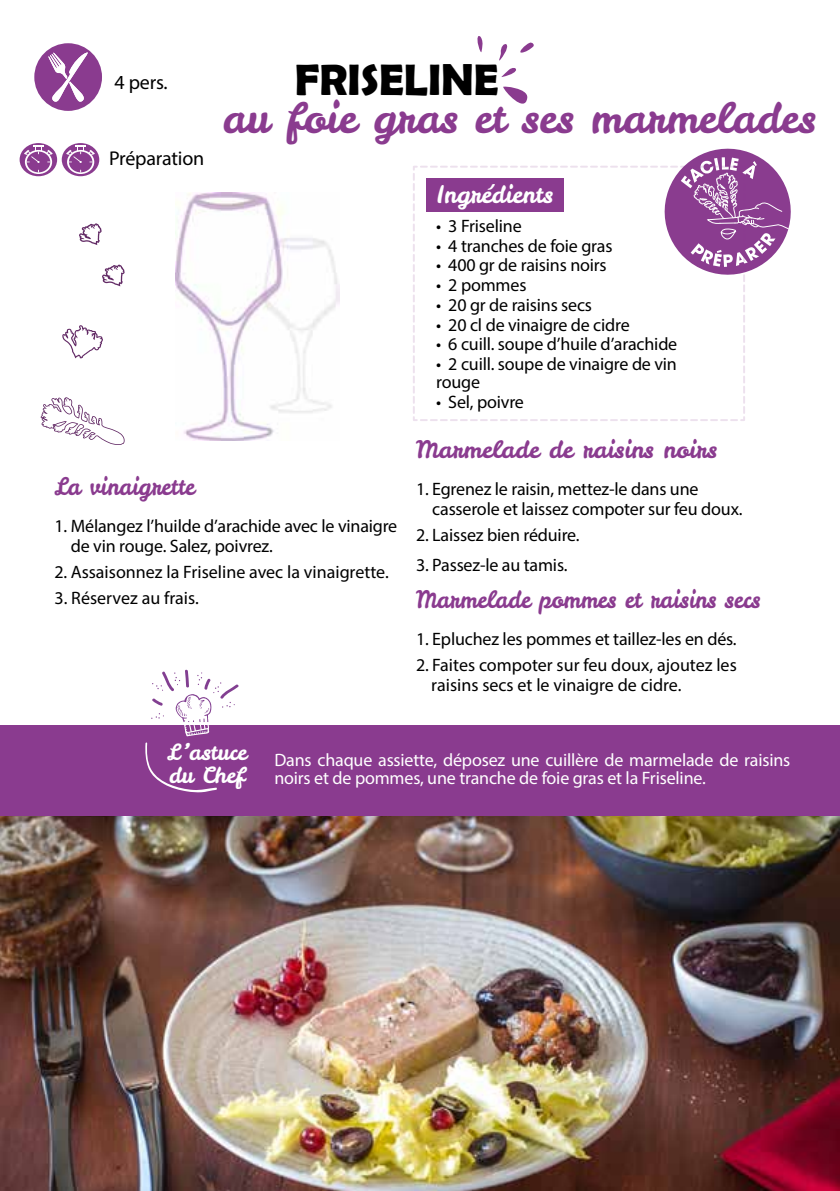
<style>
.page{position:relative;width:840px;height:1191px;background:#fff}
.page>*{position:absolute;margin:0;border:0;box-sizing:border-box;transform-origin:0 0}
.t1{font:700 44px "Berlin Sans FB Demi";color:#000}
.t2{font:42px "Leckerli One";color:#8a3b8f}
.t3{font:24px "Leckerli One";color:#8a3b8f;scale:.93 1}
.t4{font:24px "Leckerli One";color:#8a3b8f}
.t5{font:24px "Leckerli One";color:#fff}
.t6{font:22px/22px "Leckerli One";color:#fff}
.t7{font:20px "Myriad Pro";letter-spacing:-.01em;color:#000}
.t8{font:18px/20px "Myriad Pro";letter-spacing:-.01em;color:#000}
.t9{font:18px/18px "Myriad Pro";letter-spacing:-.01em;color:#fff}
</style>
<div class="page">
<img style="left:0;top:816px;width:839px;height:375px">
<div style="left:34px;top:43px;width:68px;height:68px;background:#8a3b8f;border-radius:50%"></div>
<svg style="left:48px;top:52px;width:40px;height:50px"></svg>
<div style="left:20px;top:143px;width:37px;height:33px;background:#8a3b8f;border-radius:50%"></div>
<svg style="left:24px;top:145px;width:29px;height:29px"></svg>
<img style="left:175px;top:192px;width:164px;height:248px">
<div style="left:0;top:726px;width:839px;height:90px;background:#8a3b8f"></div>
<svg style="left:151px;top:669px;width:88px;height:67px"></svg>
<svg style="left:145px;top:742px;width:72px;height:50px"></svg>
<svg style="left:477px;top:36px;width:57px;height:68px"></svg>
<svg style="left:685px;top:149px;width:105px;height:124px"></svg>
<svg style="left:413px;top:165px;width:332px;height:256px"></svg>
<svg style="left:62px;top:325px;width:41px;height:33px"></svg>
<svg style="left:41px;top:397px;width:83px;height:48px"></svg>
<svg style="left:79px;top:223px;width:23px;height:22px"></svg>
<svg style="left:102px;top:265px;width:23px;height:21px"></svg>
<div style="left:62px;top:143px;width:37px;height:33px;background:#8a3b8f;border-radius:50%"></div>
<svg style="left:66px;top:145px;width:29px;height:29px"></svg>
<p class="t7" style="left:114px;top:70px;width:55px">4 pers.</p>
<p class="t7" style="left:109px;top:146px;width:97px">Préparation</p>
<h1 class="t1" style="left:295px;top:54px;width:205px">FRISELINE</h1>
<h2 class="t2" style="left:223px;top:90px;width:594px">au foie gras et ses marmelades</h2>
<h3 class="t5" style="left:436px;top:178px;width:118px">Ingrédients</h3>
<p class="t8" style="left:436px;top:216px;width:87px">• 3 Friseline</p>
<p class="t8" style="left:436px;top:235px;width:178px">• 4 tranches de foie gras</p>
<p class="t8" style="left:436px;top:255px;width:172px">• 400 gr de raisins noirs</p>
<p class="t8" style="left:436px;top:275px;width:92px">• 2 pommes</p>
<p class="t8" style="left:436px;top:294px;width:157px">• 20 gr de raisins secs</p>
<p class="t8" style="left:436px;top:314px;width:195px">• 20 cl de vinaigre de cidre</p>
<p class="t8" style="left:436px;top:334px;width:242px">• 6 cuill. soupe d’huile d’arachide</p>
<p class="t8" style="left:436px;top:354px;width:242px;line-height:18px">• 2 cuill. soupe de vinaigre de vin rouge</p>
<p class="t8" style="left:436px;top:391px;width:89px">• Sel, poivre</p>
<h3 class="t3" style="left:54px;top:470px;width:152px">La vinaigrette</h3>
<p class="t8" style="left:71px;top:516px;width:328px;text-indent:-16px">1. Mélangez l’huilde d’arachide avec le vinaigre de vin rouge. Salez, poivrez.</p>
<p class="t8" style="left:54px;top:561px;width:335px">2. Assaisonnez la Friseline avec la vinaigrette.</p>
<p class="t8" style="left:54px;top:587px;width:146px">3. Réservez au frais.</p>
<h3 class="t4" style="left:416px;top:433px;width:302px">Marmelade de raisins noirs</h3>
<p class="t8" style="left:432px;top:479px;width:311px;text-indent:-16px">1. Egrenez le raisin, mettez-le dans une casserole et laissez compoter sur feu doux.</p>
<p class="t8" style="left:416px;top:524px;width:165px">2. Laissez bien réduire.</p>
<p class="t8" style="left:416px;top:554px;width:153px">3. Passez-le au tamis.</p>
<h3 class="t3" style="left:416px;top:583px;width:372px">Marmelade pommes et raisins secs</h3>
<p class="t8" style="left:416px;top:629px;width:322px">1. Epluchez les pommes et taillez-les en dés.</p>
<p class="t8" style="left:431px;top:654px;width:307px;text-indent:-15px">2. Faites compoter sur feu doux, ajoutez les raisins secs et le vinaigre de cidre.</p>
<p class="t6" style="left:167px;top:741px;width:81px">L ’astuce du Chef</p>
<p class="t9" style="left:274px;top:750px;width:517px">Dans chaque assiette, déposez une cuillère de marmelade de raisins noirs et de pommes, une tranche de foie gras et la Friseline.</p>
</div>
